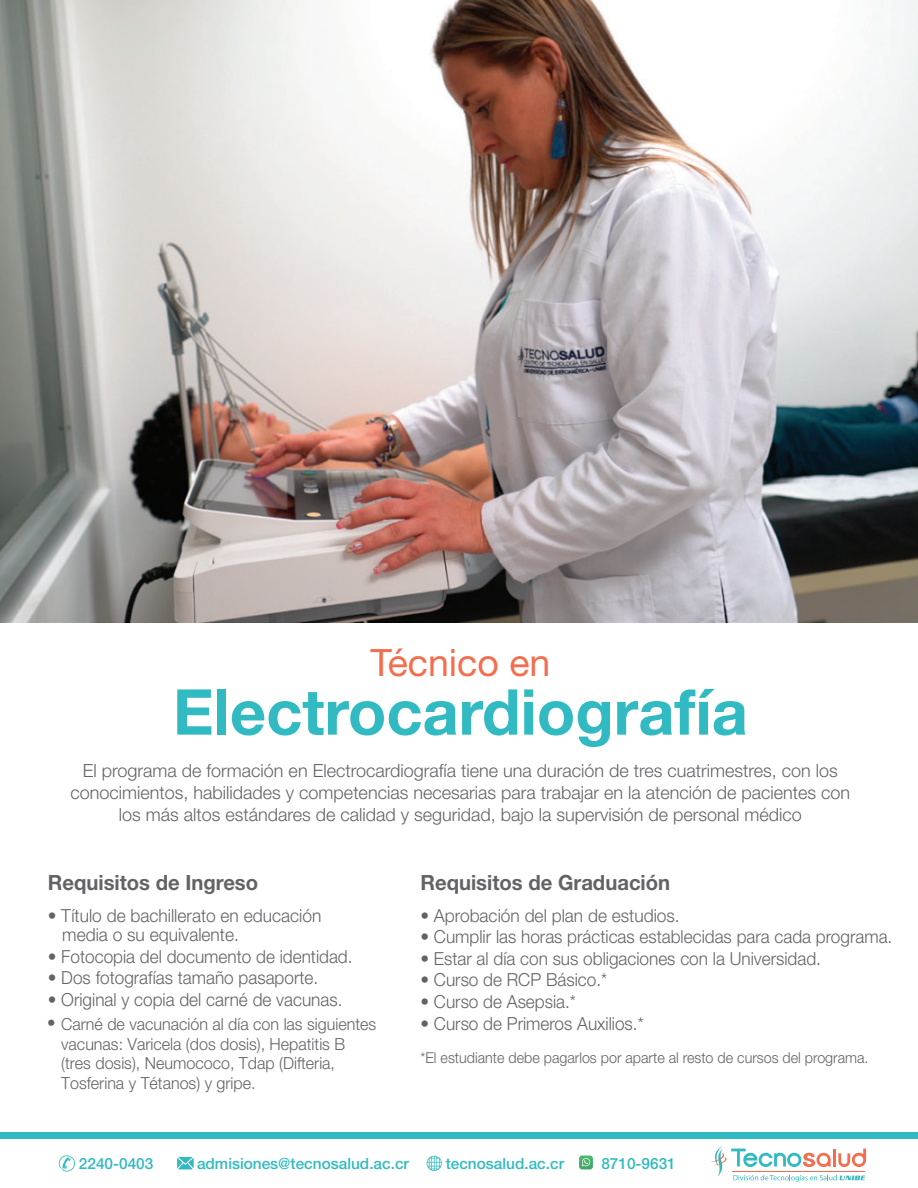
<style>
.page{position:relative;width:918px;height:1188px;background:#fff}
.page>*{position:absolute;margin:0;border:0;box-sizing:border-box;transform-origin:0 0}
.t1{font:700 63.3px "Helvetica Neue LT Std";color:#31bac1}
.t2{font:37.65px "Helvetica Neue LT Std";color:#f36e4e}
.t3{font:700 21px "Helvetica Neue LT Std";color:#636366}
.t4{font:300 18.15px/21.8px "Helvetica Neue LT Std";color:#636366;text-align:center}
.t5{font:300 18px/19.5px "Helvetica Neue LT Std";color:#636366}
.t6{font:300 16.65px/19.4px "Helvetica Neue LT Std";color:#636366}
.t7{font:500 15.45px "Helvetica Neue LT Std";color:#31bac1}
.t8{font:300 15px "Helvetica Neue LT Std";color:#636366;scale:.96 1}
.s1{font-size:17.7px}
</style>
<div class="page">
<img style="left:0;top:0;width:918px;height:623px">
<div style="left:0;top:1132px;width:918px;height:6px;background:#31bac1"></div>
<svg style="left:177px;top:1157px;width:17px;height:12px"></svg>
<svg style="left:427px;top:1156px;width:15px;height:15px"></svg>
<svg style="left:59px;top:1155px;width:16px;height:17px"></svg>
<svg style="left:579px;top:1156px;width:14px;height:13px"></svg>
<svg style="left:711px;top:1146px;width:155px;height:36px"></svg>
<h2 class="t2" style="left:370px;top:640px;width:181px">Técnico en</h2>
<h1 class="t1" style="left:173px;top:673px;width:576px">Electrocardiografía</h1>
<p class="t4" style="left:71px;top:759px;width:781px">El programa de formación en Electrocardiografía tiene una duración de tres cuatrimestres, con los conocimientos, habilidades y competencias necesarias para trabajar en la atención de pacientes con los más altos estándares de calidad y seguridad, bajo la supervisión de personal médico</p>
<p class="t3" style="left:48px;top:870px;width:212px">Requisitos de Ingreso</p>
<p class="t5" style="left:62px;top:905px;width:261px;text-indent:-14px">• Título de bachillerato en educación media o su equivalente.</p>
<p class="t5" style="left:48px;top:946px;width:306px">• Fotocopia del documento de identidad.</p>
<p class="t5" style="left:48px;top:968px;width:272px">• Dos fotografías tamaño pasaporte.</p>
<p class="t5" style="left:48px;top:989px;width:296px">• Original y copia del carné de vacunas.</p>
<p class="t6" style="left:61px;top:1014px;width:317px;text-indent:-14px"><span class="s1">•</span> Carné de vacunación al día con las siguientes vacunas: Varicela (dos dosis), Hepatitis B (tres dosis), Neumococo, Tdap (Difteria, Tosferina y Tétanos) y gripe.</p>
<p class="t3" style="left:420px;top:870px;width:251px">Requisitos de Graduación</p>
<p class="t5" style="left:420px;top:905px;width:261px">• Aprobación del plan de estudios.</p>
<p class="t5" style="left:420px;top:927px;width:473px">• Cumplir las horas prácticas establecidas para cada programa.</p>
<p class="t5" style="left:420px;top:948px;width:402px">• Estar al día con sus obligaciones con la Universidad.</p>
<p class="t5" style="left:420px;top:970px;width:188px">• Curso de RCP Básico.*</p>
<p class="t5" style="left:420px;top:992px;width:157px">• Curso de Asepsia.*</p>
<p class="t5" style="left:420px;top:1013px;width:225px">• Curso de Primeros Auxilios.*</p>
<p class="t8" style="left:420px;top:1049px;width:468px">*El estudiante debe pagarlos por aparte al resto de cursos del programa.</p>
<p class="t7" style="left:79px;top:1154px;width:76px">2240-0403</p>
<p class="t7" style="left:197px;top:1154px;width:213px">admisiones@tecnosalud.ac.cr</p>
<p class="t7" style="left:446px;top:1154px;width:120px">tecnosalud.ac.cr</p>
<p class="t7" style="left:601px;top:1154px;width:76px">8710-9631</p>
</div>
